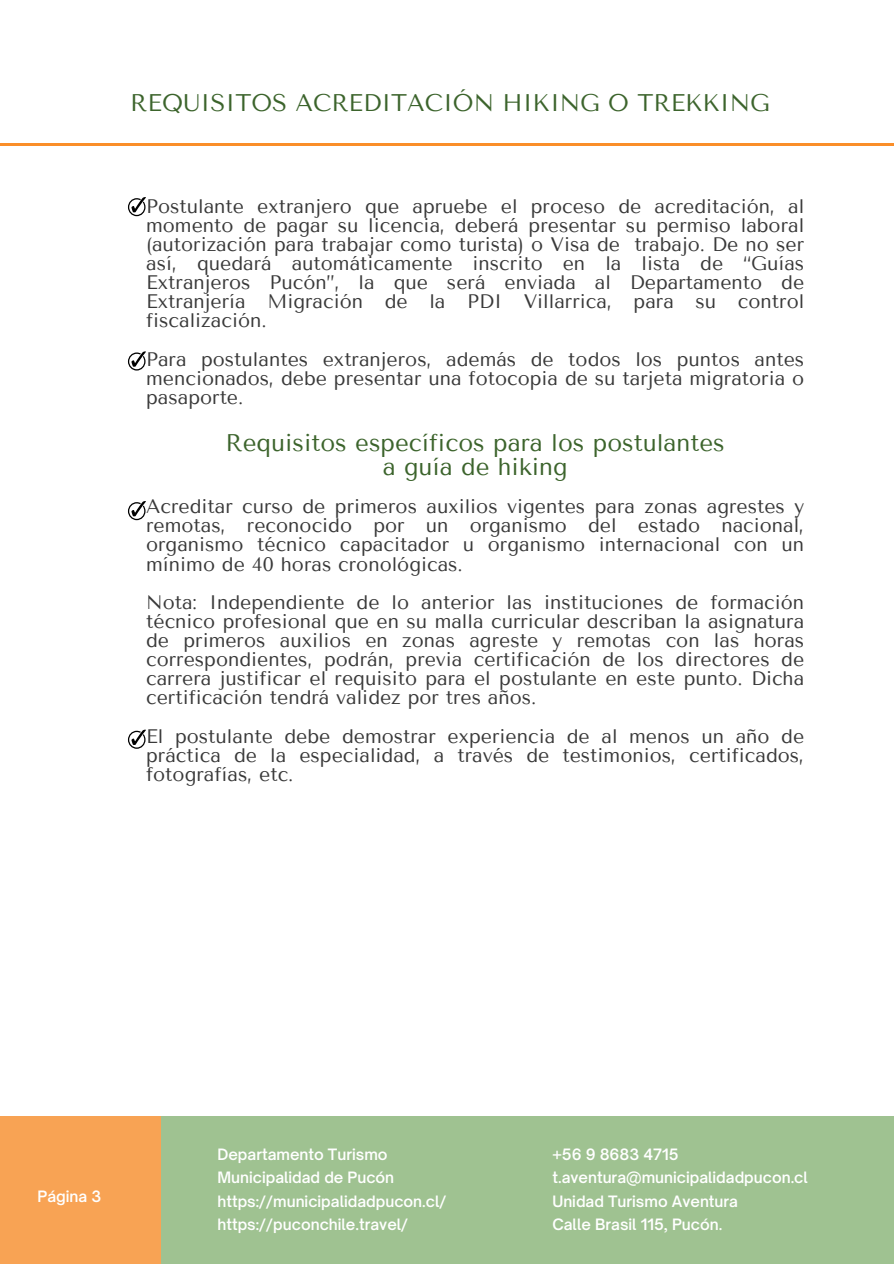
<style>
.page{position:relative;width:894px;height:1264px;background:#fff}
.page>*{position:absolute;margin:0;border:0;box-sizing:border-box;transform-origin:0 0}
.t1{font:24px/23.7px "Tenor Sans";color:#3c642c;text-align:center}
.t2{font:19.5px/19.2px "Tenor Sans";color:#393939;text-align:justify}
.t3{font:600 15px "Open Sauce One";color:#fff}
</style>
<div class="page">
<hr style="left:0;top:143px;width:893px;height:3px;background:#fa8e29">
<svg style="left:128px;top:351px;width:18px;height:19px"></svg>
<svg style="left:128px;top:501px;width:18px;height:19px"></svg>
<svg style="left:128px;top:729px;width:18px;height:19px"></svg>
<svg style="left:128px;top:197px;width:18px;height:19px"></svg>
<div style="left:0;top:1116px;width:161px;height:147px;background:#f8a354"></div>
<div style="left:161px;top:1116px;width:732px;height:147px;background:#9fc291"></div>
<h1 class="t1" style="left:130px;top:91px;width:641px">REQUISITOS ACREDITACIÓN HIKING O TREKKING</h1>
<p class="t2" style="left:146px;top:196px;width:659px">Postulante extranjero que apruebe el proceso de acreditación, al momento de pagar su licencia, deberá presentar su permiso laboral (autorización para trabajar como turista) o Visa de trabajo. De no ser así, quedará automáticamente inscrito en la lista de “Guías Extranjeros Pucón”, la que será enviada al Departamento de Extranjería Migración de la PDI Villarrica, para su control fiscalización.</p>
<p class="t2" style="left:146px;top:349px;width:659px">Para postulantes extranjeros, además de todos los puntos antes mencionados, debe presentar una fotocopia de su tarjeta migratoria o pasaporte.</p>
<p class="t1" style="left:225px;top:431px;width:500px">Requisitos específicos para los postulantes a guía de hiking</p>
<p class="t2" style="left:146px;top:497px;width:659px">Acreditar curso de primeros auxilios vigentes para zonas agrestes y remotas, reconocido por un organismo del estado nacional, organismo técnico capacitador u organismo internacional con un mínimo de 40 horas cronológicas.</p>
<h3 class="t2" style="left:146px;top:592px;width:659px">Nota: Independiente de lo anterior las instituciones de formación técnico profesional que en su malla curricular describan la asignatura de primeros auxilios en zonas agreste y remotas con las horas correspondientes, podrán, previa certificación de los directores de carrera justificar el requisito para el postulante en este punto. Dicha certificación tendrá validez por tres años.</h3>
<h3 class="t2" style="left:146px;top:726px;width:659px">El postulante debe demostrar experiencia de al menos un año de práctica de la especialidad, a través de testimonios, certificados, fotografías, etc.</h3>
<p class="t3" style="left:38px;top:1186px;width:65px">Página 3</p>
<h2 class="t3" style="left:217px;top:1144px;width:172px">Departamento Turismo</h2>
<h3 class="t3" style="left:217px;top:1168px;width:178px">Municipalidad de Pucón</h3>
<h3 class="t3" style="left:217px;top:1191px;width:230px">https://municipalidadpucon.cl/</h3>
<h3 class="t3" style="left:217px;top:1215px;width:192px">https://puconchile.travel/</h3>
<p class="t3" style="left:552px;top:1144px;width:128px">+56 9 8683 4715</p>
<p class="t3" style="left:552px;top:1168px;width:257px">t.aventura@municipalidadpucon.cl</p>
<p class="t3" style="left:552px;top:1191px;width:187px">Unidad Turismo Aventura</p>
<p class="t3" style="left:552px;top:1215px;width:171px">Calle Brasil 115, Pucón.</p>
</div>
